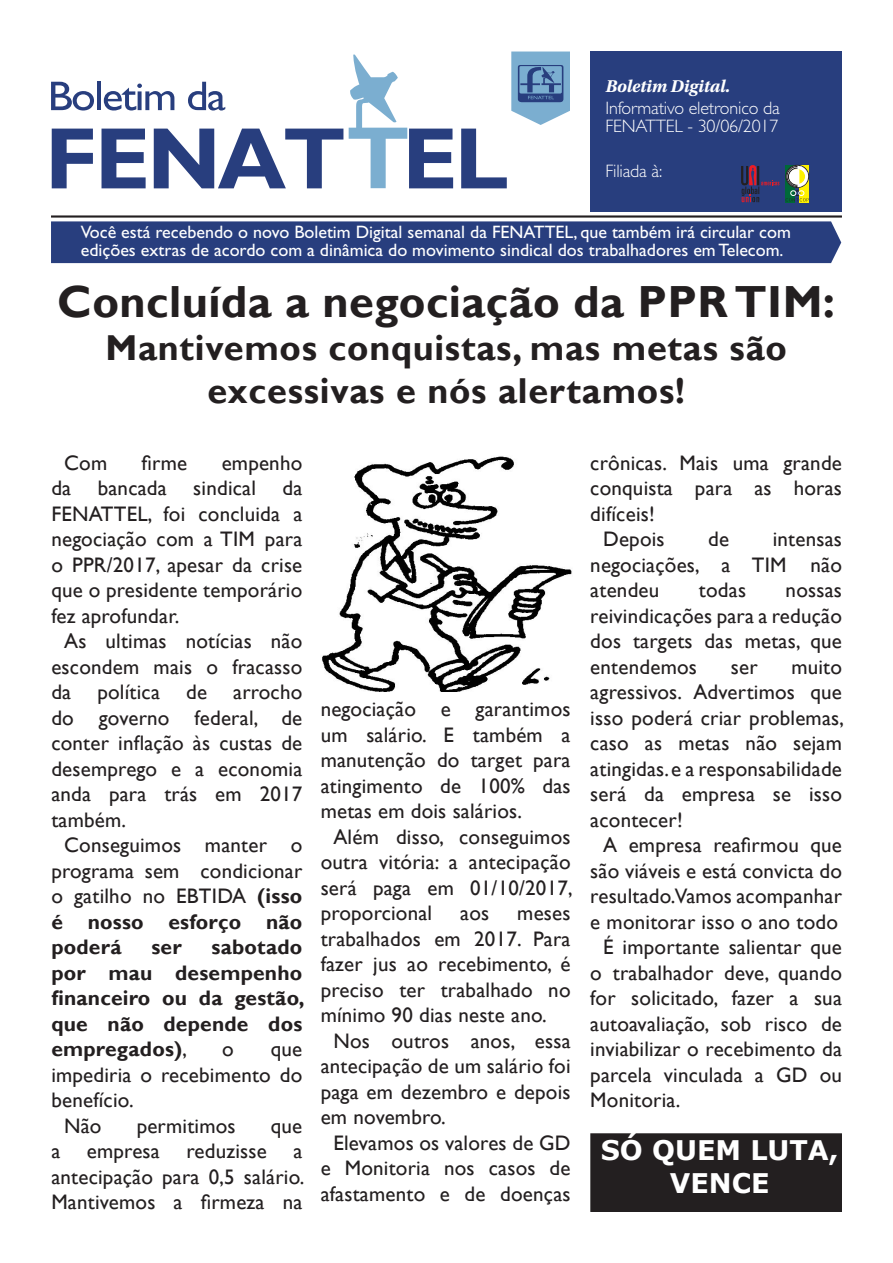
<style>
.page{position:relative;width:893px;height:1263px;background:#fff}
.page>*{position:absolute;margin:0;border:0;box-sizing:border-box;transform-origin:0 0}
.t1{font:700 45px "Gill Sans";letter-spacing:.01em;color:#231f20}
.t2{font:700 36px/43.2px "Gill Sans";letter-spacing:.02em;color:#231f20;text-align:center}
.t3{font:700 27px/32.4px "Verdana";color:#fff;text-align:center}
.t4{font:21px/25.5px "Gill Sans";letter-spacing:.01em;color:#231f20;text-align:justify}
.t5{font:700 21px/25.5px "Gill Sans";letter-spacing:.01em;color:#231f20;text-align:justify}
.t6{font:18px/18px "Gill Sans Std";color:#fff}
.t7{font:300 18px/18px "Gill Sans Std";letter-spacing:-.01em;color:#fff}
.t8{font:italic 700 18px "Utopia Std";letter-spacing:-.01em;color:#fff}
.s1{font-weight:700}
.s2{font-weight:400}
</style>
<div class="page">
<div style="left:590px;top:52px;width:252px;height:160px;background:#283e7e"></div>
<hr style="left:51px;top:215px;width:791px;height:3px;background:#231f20">
<svg style="left:52px;top:129px;width:41px;height:59px"></svg>
<svg style="left:102px;top:129px;width:44px;height:59px"></svg>
<svg style="left:154px;top:129px;width:189px;height:59px"></svg>
<svg style="left:349px;top:54px;width:104px;height:134px"></svg>
<svg style="left:461px;top:52px;width:109px;height:136px"></svg>
<div style="left:51px;top:221px;width:790px;height:42px;background:#283e7e"></div>
<svg style="left:51px;top:82px;width:43px;height:29px"></svg>
<hr style="left:97px;top:82px;width:4px;height:28px;background:#283e7e">
<svg style="left:104px;top:84px;width:70px;height:27px"></svg>
<svg style="left:188px;top:82px;width:37px;height:29px"></svg>
<div style="left:786px;top:165px;width:9px;height:37px;background:#006938"></div>
<div style="left:786px;top:165px;width:23px;height:23px;border:1px solid #241f21;border-radius:50%"></div>
<svg style="left:786px;top:166px;width:23px;height:36px"></svg>
<svg style="left:741px;top:165px;width:38px;height:38px"></svg>
<div style="left:591px;top:1134px;width:250px;height:77px;background:#231f20"></div>
<div style="left:590px;top:1133px;width:252px;height:79px;border:2px solid #231f20"></div>
<img style="left:322px;top:456px;width:250px;height:235px">
<p class="t8" style="left:605px;top:76px;width:126px">Boletim Digital.</p>
<p class="t7" style="left:605px;top:99px;width:176px">Informativo eletronico da<br>FENATTEL - 30/06/2017</p>
<p class="t7" style="left:605px;top:162px;width:58px">Filiada à:</p>
<p class="t6" style="left:81px;top:223px;width:712px">Você está recebendo o novo Boletim Digital semanal da FENATTEL, que também irá circular com edições extras de acordo com a dinâmica do movimento sindical dos trabalhadores em Telecom.</p>
<p class="t1" style="left:57px;top:274px;width:779px">Concluída a negociação da PPR TIM:</p>
<p class="t2" style="left:105px;top:327px;width:683px">Mantivemos conquistas, mas metas são excessivas e nós alertamos!</p>
<p class="t4" style="left:64px;top:450px;width:45px">Com</p>
<p class="t4" style="left:142px;top:450px;width:47px">firme</p>
<p class="t4" style="left:222px;top:450px;width:82px">empenho</p>
<p class="t4" style="left:51px;top:476px;width:21px">da</p>
<p class="t4" style="left:98px;top:476px;width:71px">bancada</p>
<p class="t4" style="left:193px;top:476px;width:64px">sindical</p>
<p class="t4" style="left:51px;top:476px;width:252px;text-indent:231px">da FENATTEL, foi concluida a negociação com a TIM para o PPR/2017, apesar da crise que o presidente temporário fez aprofundar.</p>
<p class="t4" style="left:51px;top:629px;width:252px;text-indent:13px">As ultimas notícias não escondem mais o fracasso da política de arrocho do governo federal, de conter inflação às custas de desemprego e a economia anda para trás em 2017 também.</p>
<p class="t4" style="left:51px;top:833px;width:252px;text-indent:13px">Conseguimos manter o programa sem condicionar o gatilho no EBTIDA <span class="s1">(isso é nosso esforço não poderá</span></p>
<p class="t5" style="left:51px;top:935px;width:255px;text-indent:160px">sabotado por mau desempenho financeiro ou da gestão, que não depende dos empregados)<span class="s2">,</span></p>
<p class="t5" style="left:151px;top:935px;width:32px">ser</p>
<p class="t4" style="left:51px;top:1037px;width:252px;text-indent:219px">que impediria o recebimento do benefício.</p>
<p class="t4" style="left:64px;top:1113px;width:39px">Não</p>
<p class="t4" style="left:137px;top:1113px;width:101px">permitimos</p>
<p class="t4" style="left:271px;top:1113px;width:33px">que</p>
<p class="t4" style="left:51px;top:1139px;width:10px">a</p>
<p class="t4" style="left:87px;top:1139px;width:75px">empresa</p>
<p class="t4" style="left:186px;top:1139px;width:82px">reduzisse</p>
<p class="t4" style="left:222px;top:1037px;width:13px">o</p>
<p class="t4" style="left:51px;top:1139px;width:255px;text-indent:242px">a antecipação para 0,5 salário.<br>Mantivemos a firmeza na</p>
<p class="t4" style="left:321px;top:697px;width:251px">negociação e garantimos um salário. E também a manutenção do target para atingimento de 100% das metas em dois salários.</p>
<p class="t4" style="left:321px;top:824px;width:254px;text-indent:13px">Além disso, conseguimos outra vitória: a antecipação será paga em 01/10/2017, proporcional</p>
<p class="t4" style="left:321px;top:901px;width:251px;text-indent:197px">meses trabalhados em 2017. Para fazer jus ao recebimento, é preciso ter trabalhado no mínimo 90 dias neste ano.</p>
<p class="t4" style="left:321px;top:1028px;width:251px;text-indent:13px">Nos outros anos, essa antecipação de um salário foi paga em dezembro e depois em novembro.</p>
<p class="t4" style="left:321px;top:1130px;width:251px;text-indent:13px">Elevamos os valores de GD e Monitoria nos casos de afastamento e de doenças</p>
<p class="t4" style="left:460px;top:901px;width:31px">aos</p>
<p class="t4" style="left:590px;top:450px;width:253px">crônicas. Mais uma grande conquista para as horas difíceis!</p>
<p class="t4" style="left:603px;top:527px;width:63px">Depois</p>
<p class="t4" style="left:708px;top:527px;width:22px">de</p>
<p class="t4" style="left:590px;top:527px;width:253px;text-indent:182px">intensas negociações, a TIM não atendeu</p>
<p class="t4" style="left:699px;top:578px;width:49px">todas</p>
<p class="t4" style="left:590px;top:578px;width:253px;text-indent:195px">nossas reivindicações para a redução dos targets das metas, que entendemos</p>
<p class="t4" style="left:590px;top:654px;width:255px;text-indent:201px">muito agressivos. Advertimos que isso poderá criar problemas, caso as metas não sejam atingidas. e a responsabilidade será da empresa se isso acontecer!</p>
<p class="t4" style="left:590px;top:833px;width:253px;text-indent:13px">A empresa reafirmou que são viáveis e está convicta do resultado.Vamos acompanhar e monitorar isso o ano todo</p>
<p class="t4" style="left:590px;top:935px;width:253px;text-indent:13px">É importante salientar que o trabalhador deve, quando for solicitado, fazer a sua autoavaliação, sob risco de inviabilizar o recebimento da parcela vinculada a GD ou Monitoria.</p>
<p class="t3" style="left:601px;top:1134px;width:239px">SÓ QUEM LUTA,<br>VENCE</p>
<p class="t4" style="left:731px;top:654px;width:28px">ser</p>
</div>
